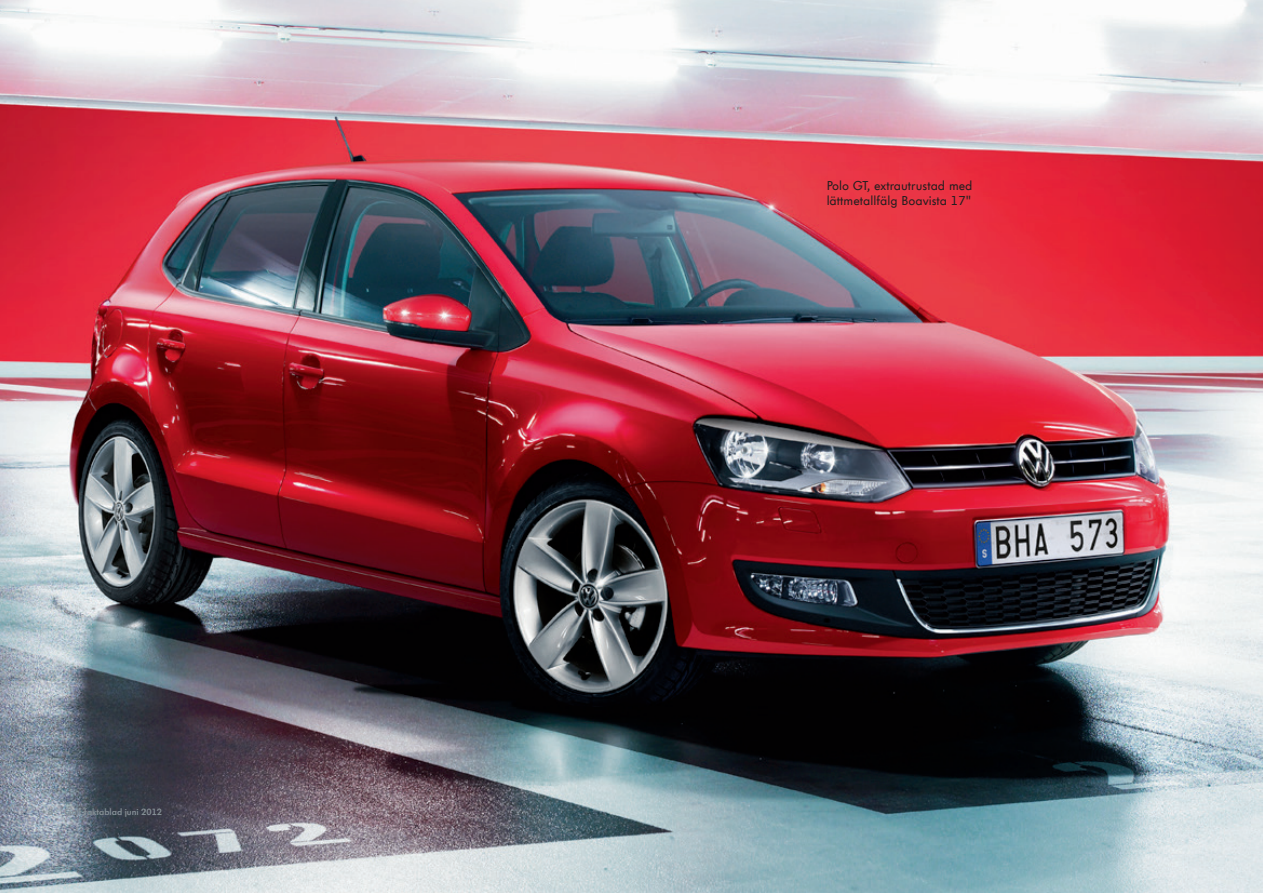
<style>
.page{position:relative;width:1263px;height:893px;background:#fff}
.page>*{position:absolute;margin:0;border:0;box-sizing:border-box;transform-origin:0 0}
.t1{font:12.75px/15px "VW Headline OT";color:#231f20}
.t2{font:600 9px "VW Headline OT";color:#869096}
.t3{font:900 9px "VW Headline OT";color:#869096}
.s1{font-weight:600}
.s2{font-family:"VW Headline"}
</style>
<div class="page">
<img style="left:0;top:0;width:1263px;height:893px">
<p class="t3" style="left:43px;top:805px;width:12px">• <span class="s1">8</span></p>
<p class="t2" style="left:65px;top:806px;width:99px">Golf faktablad juni 2012</p>
<p class="t1" style="left:827px;top:179px;width:147px">Polo GT, extrautrustad med lättmetallfälg Boavista 17<span class="s2">"</span></p>
</div>
